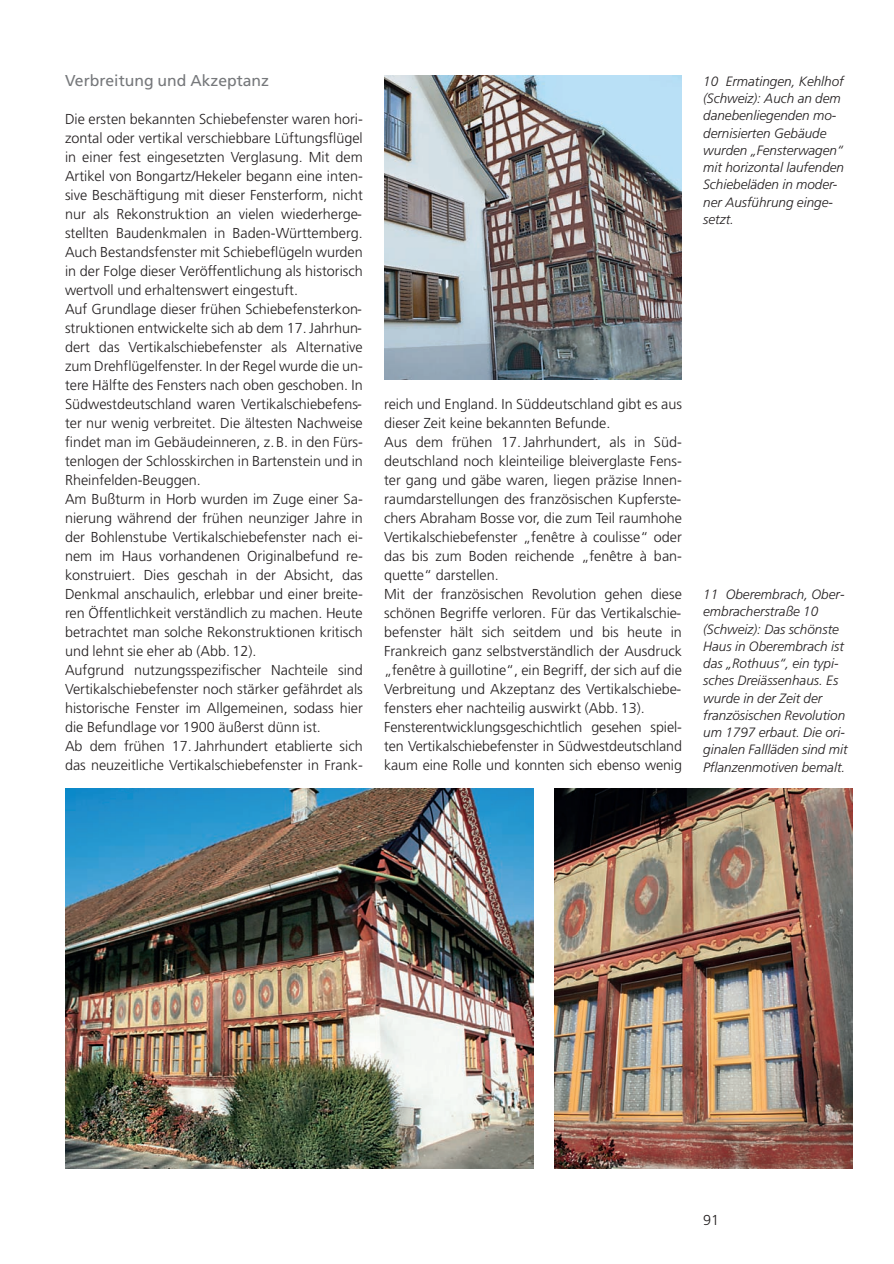
<style>
.page{position:relative;width:894px;height:1264px;background:#fff}
.page>*{position:absolute;margin:0;border:0;box-sizing:border-box;transform-origin:0 0}
.t1{font:15.75px "Frutiger";color:#76787b}
.t2{font:300 14.4px/19px "Frutiger";color:#231f20}
.t3{font:italic 300 13.5px/17.2px "Frutiger";color:#231f20}
</style>
<div class="page">
<img style="left:384px;top:76px;width:298px;height:304px">
<img style="left:65px;top:789px;width:468px;height:379px">
<img style="left:554px;top:789px;width:298px;height:379px">
<p class="t1" style="left:65px;top:74px;width:205px">Verbreitung und Akzeptanz</p>
<p class="t2" style="left:65px;top:111px;width:299px">Die ersten bekannten Schiebefenster waren hori&shy;zontal oder vertikal verschiebbare Lüftungsflügel in einer fest eingesetzten Verglasung. Mit dem Artikel von Bongartz/Hekeler begann eine inten&shy;sive Beschäftigung mit dieser Fensterform, nicht nur als Rekonstruktion an vielen wiederherge&shy;stellten Baudenkmalen in Baden-Württemberg.<br>Auch Bestandsfenster mit Schiebeflügeln wurden in der Folge dieser Veröffentlichung als historisch wertvoll und erhaltenswert eingestuft.<br>Auf Grundlage dieser frühen Schiebefensterkon&shy;struktionen entwickelte sich ab dem 17. Jahrhun&shy;dert das Vertikalschiebefenster als Alternative zum Drehflügelfenster. In der Regel wurde die un&shy;tere Hälfte des Fensters nach oben geschoben. In Südwestdeutschland waren Vertikalschiebefens&shy;ter nur wenig verbreitet. Die ältesten Nachweise findet man im Gebäudeinneren, z.B. in den Fürs&shy;tenlogen der Schlosskirchen in Bartenstein und in Rheinfelden-Beuggen.<br>Am Bußturm in Horb wurden im Zuge einer Sa&shy;nierung während der frühen neunziger Jahre in der Bohlenstube Vertikalschiebefenster nach ei&shy;nem im Haus vorhandenen Originalbefund re&shy;konstruiert. Dies geschah in der Absicht, das Denkmal anschaulich, erlebbar und einer breite&shy;ren Öffentlichkeit verständlich zu machen. Heute betrachtet man solche Rekonstruktionen kritisch und lehnt sie eher ab (Abb. 12).<br>Aufgrund nutzungsspezifischer Nachteile sind Vertikalschiebefenster noch stärker gefährdet als historische Fenster im Allgemeinen, sodass hier die Befundlage vor 1900 äußerst dünn ist.<br>Ab dem frühen 17. Jahrhundert etablierte sich das neuzeitliche Vertikalschiebefenster in Frank-</p>
<p class="t3" style="left:703px;top:73px;width:142px">10 Ermatingen, Kehlhof (Schweiz): Auch an dem danebenliegenden mo&shy;dernisierten Gebäude wurden „Fensterwagen“ mit horizontal laufenden<br>Schiebeläden in moder&shy;ner Ausführung einge&shy;setzt.</p>
<p class="t2" style="left:384px;top:395px;width:299px">reich und England. In Süddeutschland gibt es aus dieser Zeit keine bekannten Befunde.<br>Aus dem frühen 17. Jahrhundert, als in Süd&shy;deutschland noch kleinteilige bleiverglaste Fens&shy;ter gang und gäbe waren, liegen präzise Innen&shy;raumdarstellungen des französischen Kupferste&shy;chers Abraham Bosse vor, die zum Teil raumhohe Vertikalschiebefenster „fenêtre à coulisse“ oder das bis zum Boden reichende „fenêtre à ban&shy;quette“ darstellen.<br>Mit der französischen Revolution gehen diese schönen Begriffe verloren. Für das Vertikalschie&shy;befenster hält sich seitdem und bis heute in Frankreich ganz selbstverständlich der Ausdruck „fenêtre à guillotine“, ein Begriff, der sich auf die Verbreitung und Akzeptanz des Vertikalschiebe&shy;fensters eher nachteilig auswirkt (Abb. 13).<br>Fensterentwicklungsgeschichtlich gesehen spiel&shy;ten Vertikalschiebefenster in Südwestdeutschland kaum eine Rolle und konnten sich ebenso wenig</p>
<p class="t3" style="left:703px;top:587px;width:146px">11 Oberembrach, Ober - embracherstraße 10 (Schweiz): Das schönste<br>Haus in Oberembrach ist das „Rothuus“, ein typi&shy;sches Dreiässenhaus. Es wurde in der Zeit der französischen Revolution um 1797 erbaut. Die ori&shy;ginalen Fall läden sind mit<br>Pflanzenmotiven bemalt.</p>
<p class="t2" style="left:703px;top:1212px;width:17px">91</p>
</div>
